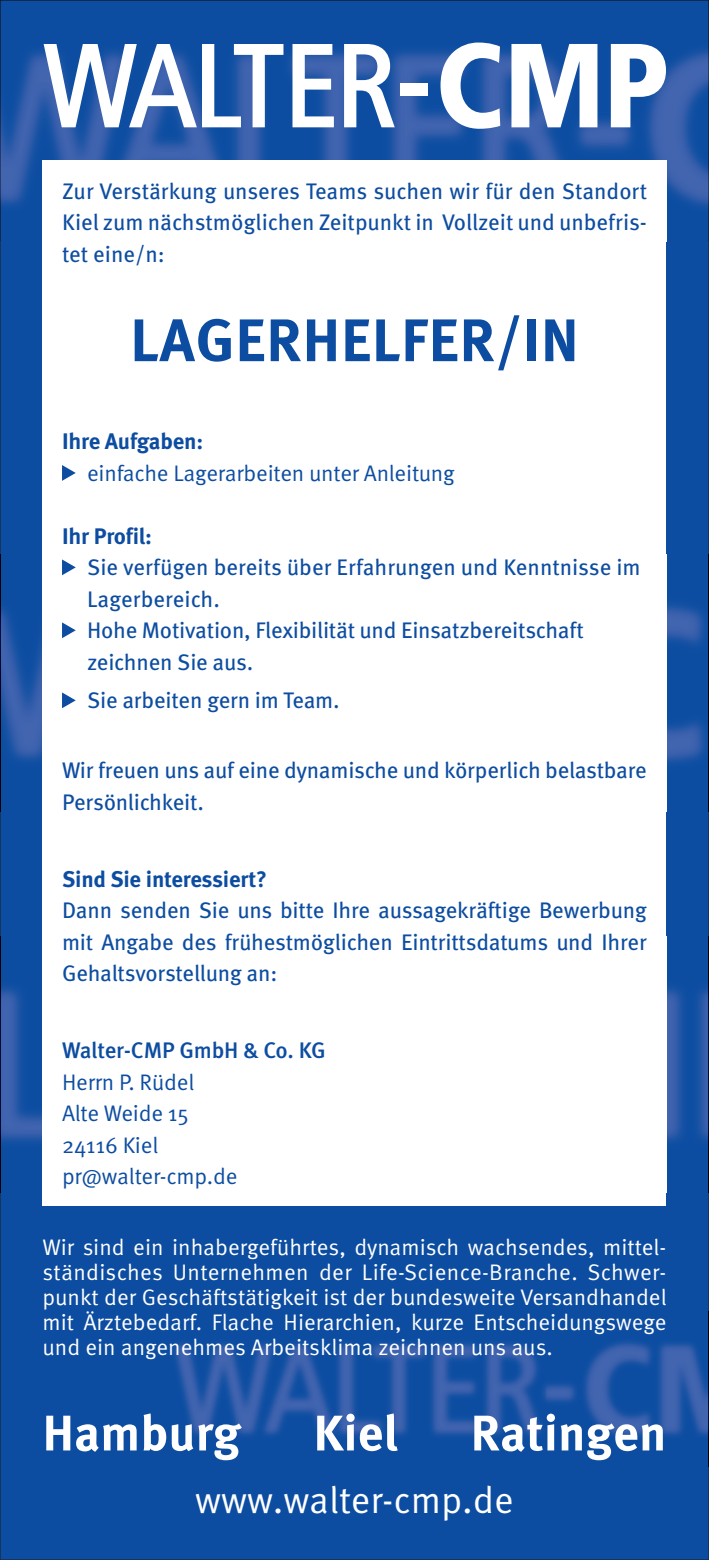
<style>
.page{position:relative;width:709px;height:1560px;background:#fff}
.page>*{position:absolute;margin:0;border:0;box-sizing:border-box;transform-origin:0 0}
.t1{font:700 60px "Meta Pro";letter-spacing:.01em;color:#0d4da1}
.t2{font:700 50px "Meta Pro";color:#fff}
.t3{font:37.5px "Meta Pro";color:#fff}
.t4{font:22.5px/31.5px "Meta Pro";letter-spacing:-.01em;color:#0d4da1;text-align:justify}
.t5{font:22.5px/25px "Meta Pro";color:#fff;text-align:justify}
.t6{font:22.5px/31.5px "Meta Pro";letter-spacing:-.01em;color:#0d4da1}
.t7{font:700 22.5px "Meta Pro";letter-spacing:-.01em;color:#0d4da1}
.t8{font:500 22.5px "Meta Pro";letter-spacing:-.01em;color:#0d4da1}
</style>
<div class="page">
<div style="left:0;top:241px;width:709px;height:1318px;background:#0d4da1"></div>
<div style="left:43px;top:161px;width:623px;height:1044px;background:#fff"></div>
<img style="left:0;top:0;width:708px;height:241px">
<img style="left:43px;top:161px;width:623px;height:80px">
<img style="left:0;top:555px;width:709px;height:256px">
<img style="left:0;top:935px;width:709px;height:257px">
<img style="left:144px;top:1311px;width:565px;height:154px">
<svg style="left:44px;top:44px;width:239px;height:83px"></svg>
<svg style="left:292px;top:44px;width:42px;height:83px"></svg>
<svg style="left:344px;top:44px;width:51px;height:83px"></svg>
<div style="left:400px;top:83px;width:27px;height:12px;background:#fff"></div>
<svg style="left:440px;top:43px;width:60px;height:86px"></svg>
<svg style="left:511px;top:44px;width:86px;height:83px"></svg>
<svg style="left:611px;top:44px;width:55px;height:83px"></svg>
<svg style="left:62px;top:465px;width:14px;height:16px"></svg>
<svg style="left:62px;top:559px;width:14px;height:16px"></svg>
<svg style="left:62px;top:622px;width:14px;height:16px"></svg>
<svg style="left:62px;top:692px;width:14px;height:16px"></svg>
<p class="t4" style="left:62px;top:176px;width:586px">Zur Verstärkung unseres Teams suchen wir für den Standort Kiel zum nächstmöglichen Zeitpunkt in Vollzeit und unbefris&shy;tet eine/n:</p>
<h1 class="t1" style="left:130px;top:302px;width:450px">LAGERHELFER/IN</h1>
<p class="t7" style="left:62px;top:427px;width:143px">Ihre Aufgaben:</p>
<p class="t6" style="left:87px;top:458px;width:369px">einfache Lagerarbeiten unter Anleitung</p>
<p class="t7" style="left:62px;top:521px;width:91px">Ihr Profil:</p>
<p class="t4" style="left:87px;top:552px;width:555px;text-align:left">Sie verfügen bereits über Erfahrungen und Kenntnisse im Lagerbereich.<br>Hohe Motivation, Flexibilität und Einsatzbereitschaft zeichnen Sie aus.</p>
<p class="t4" style="left:87px;top:685px;width:254px">Sie arbeiten gern im Team.</p>
<p class="t4" style="left:62px;top:755px;width:586px">Wir freuen uns auf eine dynamische und körperlich belastbare<br>Persönlichkeit.</p>
<p class="t7" style="left:62px;top:864px;width:207px">Sind Sie interessiert?</p>
<p class="t4" style="left:62px;top:895px;width:586px">Dann senden Sie uns bitte Ihre aussagekräftige Bewerbung mit Angabe des frühestmöglichen Eintrittsdatums und Ihrer Gehaltsvorstellung an:</p>
<p class="t8" style="left:62px;top:1036px;width:265px">Walter-CMP GmbH &amp; Co. KG</p>
<p class="t6" style="left:62px;top:1066px;width:177px">Herrn P. Rüdel<br>Alte Weide 15<br>24116 Kiel pr@walter-cmp.de</p>
<p class="t5" style="left:43px;top:1235px;width:625px">Wir sind ein inhabergeführtes, dynamisch wachsendes, mittel&shy;ständisches Unternehmen der Life-Science-Branche. Schwer&shy;punkt der Geschäftstätigkeit ist der bundesweite Versandhandel mit Ärztebedarf. Flache Hierarchien, kurze Entscheidungswege und ein angenehmes Arbeitsklima zeichnen uns aus.</p>
<h2 class="t2" style="left:43px;top:1401px;width:200px">Hamburg</h2>
<h2 class="t2" style="left:313px;top:1401px;width:86px">Kiel</h2>
<h2 class="t2" style="left:470px;top:1401px;width:197px">Ratingen</h2>
<h3 class="t3" style="left:195px;top:1475px;width:320px">www.walter-cmp.de</h3>
</div>
